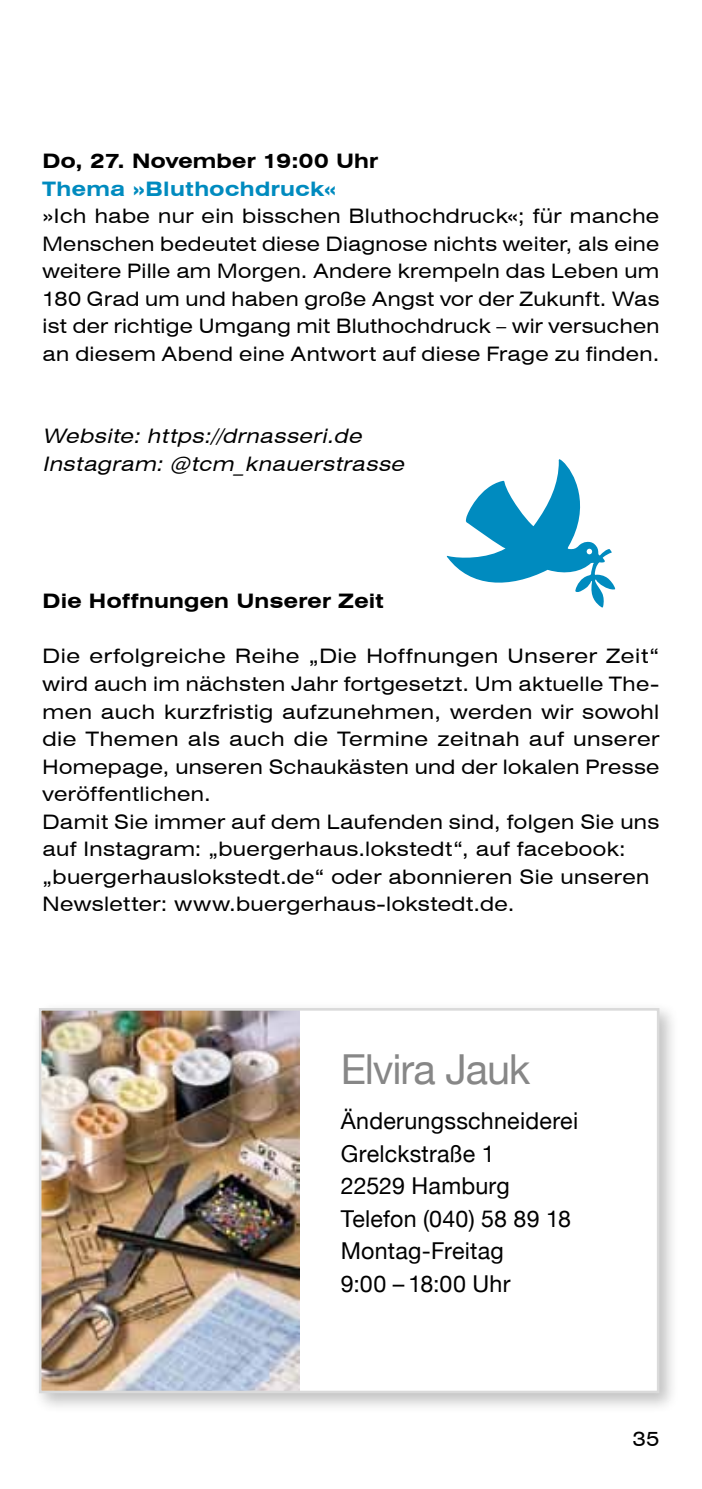
<style>
.page{position:relative;width:702px;height:1489px;background:#fff}
.page>*{position:absolute;margin:0;border:0;box-sizing:border-box;transform-origin:0 0}
.t1{font:41.25px "Helvetica Neue";letter-spacing:-.025em;color:#878787}
.t2{font:23.25px/32.5px "Helvetica Neue";letter-spacing:.01em;color:#000}
.t3{font:expanded 20px/27.5px "Swiss 721 BT";letter-spacing:.02em;color:#000;text-align:justify}
.t4{font:italic expanded 20px/27.5px "Swiss 721 BT";color:#000}
.t5{font:700 expanded 20px "Swiss 721 BT";letter-spacing:.01em;color:#000}
.t6{font:700 expanded 20px "Swiss 721 BT";letter-spacing:.02em;color:#008bbf}
</style>
<div class="page">
<svg style="left:446px;top:459px;width:169px;height:148px"></svg>
<div style="left:32px;top:1001px;width:647px;height:412px;background:#000;opacity:.25"></div>
<div style="left:40px;top:1009px;width:618px;height:382px;background:#fff"></div>
<img style="left:43px;top:1012px;width:257px;height:377px">
<div style="left:39px;top:1008px;width:620px;height:385px;border:3px solid #dadada"></div>
<p class="t5" style="left:43px;top:149px;width:337px">Do, 27. November 19:00 Uhr</p>
<p class="t6" style="left:43px;top:176px;width:295px">Thema »Bluthochdruck«</p>
<p class="t3" style="left:43px;top:202px;width:618px">»Ich habe nur ein bisschen Bluthochdruck«; für manche Menschen bedeutet diese Diagnose nichts weiter, als eine weitere Pille am Morgen. Andere krempeln das Leben um 180 Grad um und haben große Angst vor der Zukunft. Was ist der richtige Umgang mit Bluthochdruck – wir versuchen an diesem Abend eine Antwort auf diese Frage zu finden.</p>
<p class="t4" style="left:43px;top:422px;width:368px">Website: https://drnasseri.de<br>Instagram: @tcm_ knauerstrasse</p>
<p class="t5" style="left:43px;top:589px;width:343px">Die Hoffnungen Unserer Zeit</p>
<p class="t3" style="left:43px;top:642px;width:618px;text-align:left">Die erfolgreiche Reihe „Die Hoffnungen Unserer Zeit“ wird auch im nächsten Jahr fortgesetzt. Um aktuelle The&shy;men auch kurzfristig aufzunehmen, werden wir sowohl die Themen als auch die Termine zeitnah auf unserer Homepage, unseren Schaukästen und der lokalen Presse veröffentlichen.<br>Damit Sie immer auf dem Laufenden sind, folgen Sie uns auf Instagram: „buergerhaus.lokstedt“, auf facebook: „buergerhauslokstedt.de“ oder abonnieren Sie unseren Newsletter: www.buergerhaus-lokstedt.de.</p>
<h1 class="t1" style="left:341px;top:1039px;width:191px">Elvira Jauk</h1>
<p class="t2" style="left:341px;top:1105px;width:239px">Änderungsschneiderei<br>Grelckstraße 1<br>22529 Hamburg<br>Telefon (040) 58 89 18<br>Montag-Freitag<br>9:00 – 18:00 Uhr</p>
<p class="t3" style="left:632px;top:1425px;width:28px">35</p>
</div>
